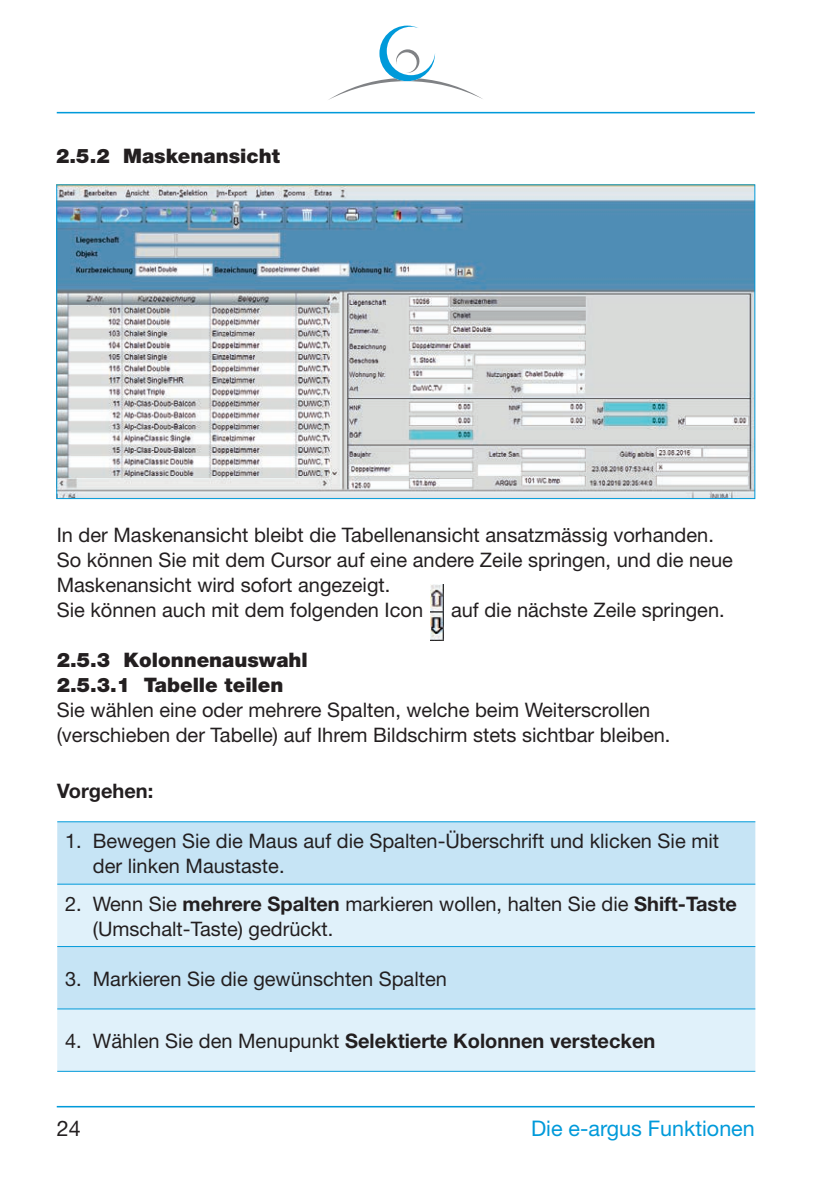
<style>
.page{position:relative;width:840px;height:1191px;background:#fff}
.page>*{position:absolute;margin:0;border:0;box-sizing:border-box;transform-origin:0 0}
.t1{font:21.6px "Helvetica Neue";color:#009ada}
.t2{font:21.6px "Helvetica Neue";color:#231f20}
.t3{font:20px/25px "Helvetica Neue";color:#231f20}
.t4{font:700 20px "Helvetica Neue";color:#231f20}
.t5{font:900 20px/25px "Helvetica Neue";color:#231f20}
.s1{font-weight:700}
.s2{font-weight:400}
</style>
<div class="page">
<hr style="left:57px;top:112px;width:697px;height:1px;background:#009ada">
<hr style="left:57px;top:1106px;width:697px;height:1px;background:#009ada">
<svg style="left:328px;top:26px;width:155px;height:74px"></svg>
<img style="left:58px;top:186px;width:695px;height:311px">
<div style="left:57px;top:822px;width:698px;height:61px;background:#c6e4f5"></div>
<svg style="left:57px;top:884px;width:698px;height:186px;fill:#e0f1fa"></svg>
<hr style="left:57px;top:821px;width:698px;height:1px;background:#009ada">
<hr style="left:57px;top:883px;width:698px;height:1px;background:#009ada">
<hr style="left:57px;top:946px;width:698px;height:1px;background:#009ada">
<hr style="left:57px;top:1008px;width:698px;height:1px;background:#009ada">
<hr style="left:57px;top:1070px;width:698px;height:1px;background:#009ada">
<img style="left:430px;top:584px;width:13px;height:57px">
<p class="t5" style="left:56px;top:143px;width:225px">2.5.2 Maskenansicht</p>
<p class="t3" style="left:57px;top:522px;width:677px">In der Maskenansicht bleibt die Tabellenansicht ansatzmässig vorhanden.<br>So können Sie mit dem Cursor auf eine andere Zeile springen, und die neue Maskenansicht wird sofort angezeigt.<br>Sie können auch mit dem folgenden Icon</p>
<p class="t3" style="left:451px;top:597px;width:275px">auf die nächste Zeile springen.</p>
<p class="t5" style="left:57px;top:647px;width:252px">2.5.3 Kolonnenauswahl<br>2.5.3.1 Tabelle teilen</p>
<p class="t3" style="left:57px;top:697px;width:615px">Sie wählen eine oder mehrere Spalten, welche beim Weiterscrollen (verschieben der Tabelle) auf Ihrem Bildschirm stets sichtbar bleiben.</p>
<p class="t4" style="left:57px;top:779px;width:97px">Vorgehen:</p>
<p class="t3" style="left:93px;top:828px;width:627px;text-indent:-28px">1. Bewegen Sie die Maus auf die Spalten-Überschrift und klicken Sie mit der linken Maustaste.</p>
<p class="t3" style="left:93px;top:890px;width:645px;text-indent:-28px">2. Wenn Sie <span class="s1">mehrere Spalten</span> markieren wollen, halten Sie die <span class="s1">Shift-Taste </span>(Umschalt-Taste) gedrückt.</p>
<p class="t3" style="left:65px;top:965px;width:383px">3. Markieren Sie die gewünschten Spalten</p>
<p class="t4" style="left:65px;top:1028px;width:591px"><span class="s2">4. Wählen Sie den Menupunkt</span> Selektierte Kolonnen verstecken</p>
<p class="t2" style="left:57px;top:1115px;width:25px">24</p>
<p class="t1" style="left:531px;top:1115px;width:225px">Die e-argus Funktionen</p>
</div>
